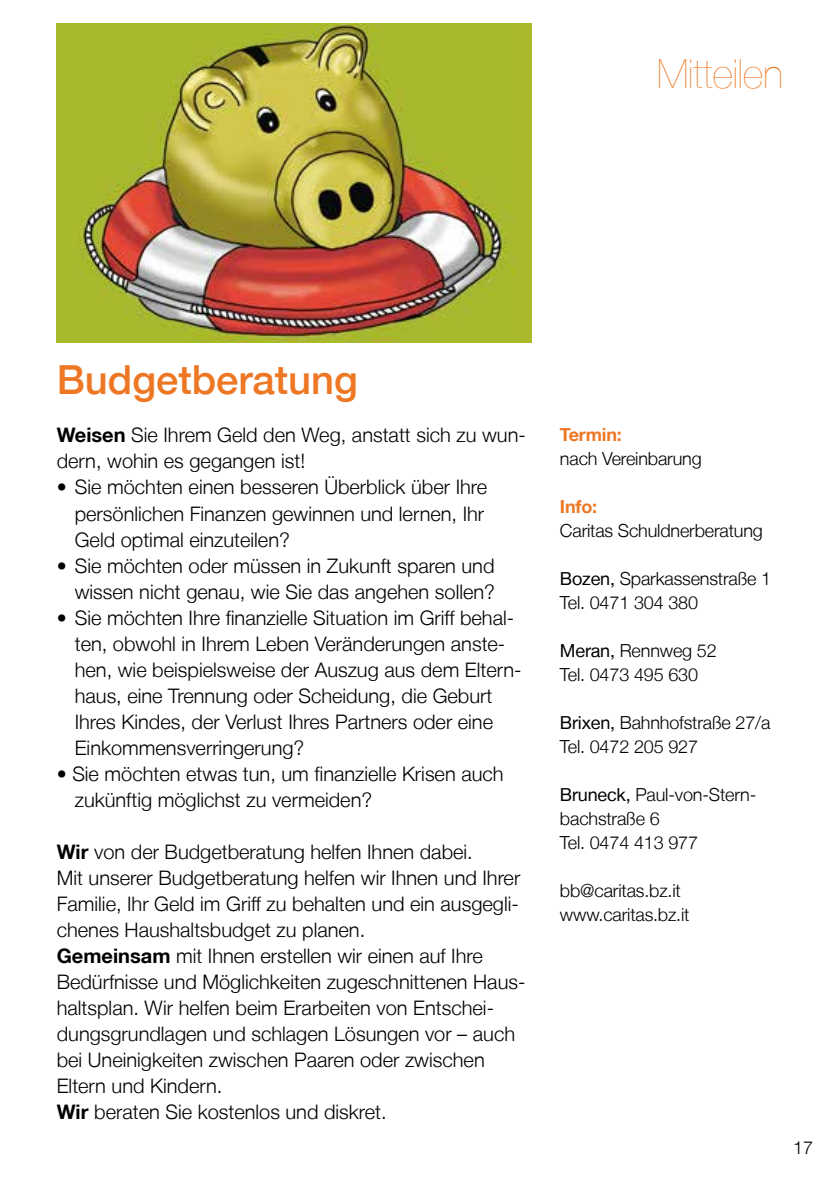
<style>
.page{position:relative;width:840px;height:1191px;background:#fff}
.page>*{position:absolute;margin:0;border:0;box-sizing:border-box;transform-origin:0 0}
.t1{font:500 40px "Helvetica Neue LT";color:#ee7723}
.t2{font:200 40px "Helvetica Neue LT";color:#ee7723}
.t3{font:300 20px/26px "Helvetica Neue LT";color:#000}
.t4{font:300 18px/24px "Helvetica Neue LT";letter-spacing:-.01em;color:#000}
.t5{font:700 18px "Helvetica Neue LT";letter-spacing:-.01em;color:#ee7723}
.s1{font-weight:700}
.s2{font-weight:400}
</style>
<div class="page">
<img style="left:57px;top:23px;width:474px;height:319px">
<h1 class="t2" style="left:656px;top:51px;width:128px">Mitteilen</h1>
<h1 class="t1" style="left:57px;top:356px;width:302px">Budgetberatung</h1>
<p class="t3" style="left:57px;top:422px;width:470px"><span class="s1">Weisen</span> Sie Ihrem Geld den Weg, anstatt sich zu wun&shy;dern, wohin es gegangen ist!</p>
<p class="t3" style="left:75px;top:474px;width:413px;text-indent:-18px">• Sie möchten einen besseren Überblick über Ihre persönlichen Finanzen gewinnen und lernen, Ihr<br>Geld optimal einzuteilen?</p>
<p class="t3" style="left:57px;top:552px;width:439px;text-align:right">• Sie möchten oder müssen in Zukunft sparen und wissen nicht genau, wie Sie das angehen sollen?</p>
<p class="t3" style="left:75px;top:604px;width:448px;text-indent:-18px">• Sie möchten Ihre finanzielle Situation im Griff behal&shy;ten, obwohl in Ihrem Leben Veränderungen anste&shy;hen, wie beispielsweise der Auszug aus dem Eltern&shy;haus, eine Trennung oder Scheidung, die Geburt Ihres Kindes, der Verlust Ihres Partners oder eine Einkommensverringerung?</p>
<p class="t3" style="left:75px;top:760px;width:430px;text-indent:-18px">• Sie möchten etwas tun, um finanzielle Krisen auch zukünftig möglichst zu vermeiden?</p>
<p class="t3" style="left:57px;top:838px;width:470px"><span class="s1">Wir</span> von der Budgetberatung helfen Ihnen dabei.<br>Mit unserer Budgetberatung helfen wir Ihnen und Ihrer Familie, Ihr Geld im Griff zu behalten und ein ausgegli&shy;chenes Haushaltsbudget zu planen.<br><span class="s1">Gemeinsam</span> mit Ihnen erstellen wir einen auf Ihre Bedürfnisse und Möglichkeiten zugeschnittenen Haus&shy;haltsplan. Wir helfen beim Erarbeiten von Entschei&shy;dungsgrundlagen und schlagen Lösungen vor – auch bei Uneinigkeiten zwischen Paaren oder zwischen Eltern und Kindern.<br><span class="s1">Wir</span> beraten Sie kostenlos und diskret.</p>
<p class="t5" style="left:559px;top:423px;width:63px">Termin:</p>
<p class="t4" style="left:559px;top:446px;width:143px">nach Vereinbarung</p>
<p class="t5" style="left:559px;top:495px;width:39px">Info:</p>
<p class="t4" style="left:559px;top:518px;width:204px">Caritas Schuldnerberatung</p>
<p class="t4" style="left:559px;top:566px;width:213px"><span class="s2">Bozen,</span> Sparkassenstraße 1<br>Tel. 0471 304 380</p>
<p class="t4" style="left:559px;top:638px;width:158px"><span class="s2">Meran,</span> Rennweg 52<br>Tel. 0473 495 630</p>
<p class="t4" style="left:559px;top:710px;width:212px"><span class="s2">Brixen,</span> Bahnhofstraße 27/a<br>Tel. 0472 205 927</p>
<p class="t4" style="left:559px;top:782px;width:198px"><span class="s2">Bruneck,</span> Paul-von-Stern&shy;bachstraße 6<br>Tel. 0474 413 977</p>
<p class="t4" style="left:559px;top:878px;width:131px">bb@caritas.bz.it www.caritas.bz.it</p>
<p class="t4" style="left:792px;top:1135px;width:22px">17</p>
</div>
